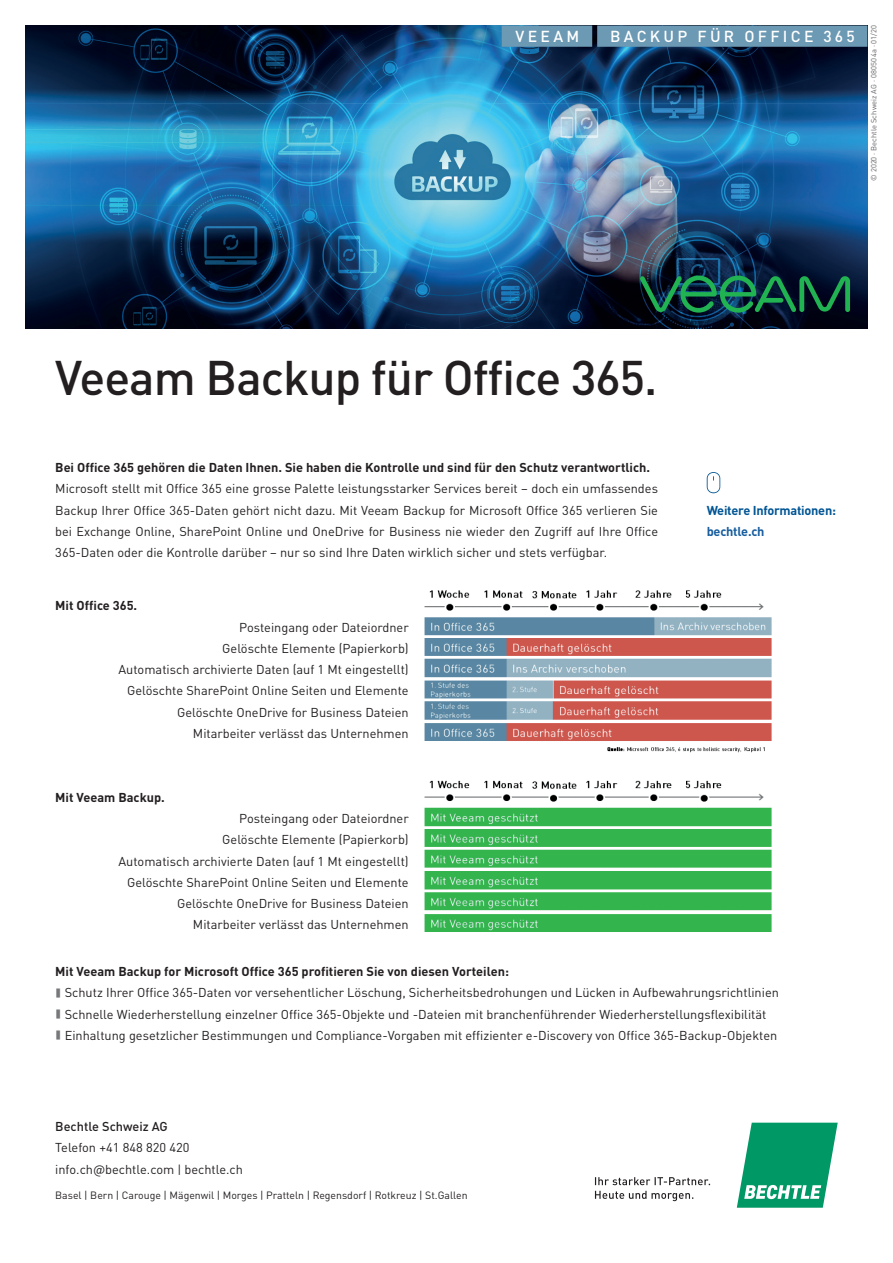
<style>
.page{position:relative;width:893px;height:1263px;background:#fff}
.page>*{position:absolute;margin:0;border:0;box-sizing:border-box;transform-origin:0 0}
.t1{font:500 48px "Bechtle DIN";letter-spacing:-.02em;color:#231f20}
.t2{font:500 15.75px "Bechtle DIN";letter-spacing:.21em;color:#fff}
.t3{font:12.75px/21.3px "Bechtle DIN";color:#231f20}
.t4{font:700 12.75px "Bechtle DIN";color:#231f20}
.t5{font:700 12.75px "Bechtle DIN";letter-spacing:-.02em;color:#005595}
.t6{font:500 12.75px "Bechtle DIN";color:#231f20}
.t7{font:700 12.75px "Bechtle DIN";letter-spacing:-.02em;color:#175d9e}
.t8{font:10.5px "Bechtle DIN";color:#231f20}
.t9{font:7.5px "Bechtle DIN";letter-spacing:.02em;color:#636366}
.s1{font-size:12px}
</style>
<div class="page">
<svg style="left:25px;top:326px;width:843px;height:3px"></svg>
<svg style="left:737px;top:1123px;width:101px;height:85px"></svg>
<svg style="left:595px;top:1191px;width:98px;height:10px"></svg>
<svg style="left:595px;top:1177px;width:115px;height:8px"></svg>
<img style="left:26px;top:26px;width:841px;height:302px">
<div style="left:502px;top:26px;width:90px;height:21px;background:#6c99b3"></div>
<div style="left:597px;top:26px;width:270px;height:21px;background:#6c99b3"></div>
<svg style="left:640px;top:275px;width:210px;height:38px;background:#0e483c"></svg>
<img style="left:424px;top:590px;width:348px;height:163px">
<img style="left:424px;top:780px;width:348px;height:152px">
<svg style="left:707px;top:472px;width:13px;height:22px"></svg>
<p class="t2" style="left:516px;top:24px;width:65px">VEEAM</p>
<p class="t2" style="left:610px;top:24px;width:246px">BACKUP FÜR OFFICE 365</p>
<p class="t9" style="left:868px;top:181px;width:157px;rotate:-90deg">© 2020 · Bechtle Schweiz AG · 080504a · 01/20</p>
<h1 class="t1" style="left:55px;top:339px;width:604px">Veeam Backup für Office 365.</h1>
<p class="t4" style="left:55px;top:457px;width:596px">Bei Office 365 gehören die Daten Ihnen. Sie haben die Kontrolle und sind für den Schutz verantwortlich.</p>
<p class="t3" style="left:55px;top:477px;width:604px;text-align:justify">Microsoft stellt mit Office 365 eine grosse Palette leistungsstarker Services bereit – doch ein umfassendes Backup Ihrer Office 365-Daten gehört nicht dazu. Mit Veeam Backup for Microsoft Office 365 verlieren Sie bei Exchange Online, SharePoint Online und OneDrive for Business nie wieder den Zugriff auf Ihre Office 365-Daten oder die Kontrolle darüber – nur so sind Ihre Daten wirklich sicher und stets verfügbar.</p>
<p class="t4" style="left:55px;top:595px;width:84px">Mit Office 365.</p>
<p class="t3" style="left:119px;top:615px;width:292px;text-align:right">Posteingang oder Dateiordner<br>Gelöschte Elemente (Papierkorb)<br>Automatisch archivierte Daten (auf 1 Mt eingestellt)<br>Gelöschte SharePoint Online Seiten und Elemente Gelöschte OneDrive for Business Dateien Mitarbeiter verlässt das Unternehmen</p>
<p class="t4" style="left:55px;top:786px;width:111px">Mit Veeam Backup.</p>
<p class="t3" style="left:119px;top:806px;width:292px;text-align:right">Posteingang oder Dateiordner<br>Gelöschte Elemente (Papierkorb)<br>Automatisch archivierte Daten (auf 1 Mt eingestellt)<br>Gelöschte SharePoint Online Seiten und Elemente Gelöschte OneDrive for Business Dateien Mitarbeiter verlässt das Unternehmen</p>
<p class="t5" style="left:707px;top:499px;width:131px">Weitere Informationen:</p>
<p class="t7" style="left:707px;top:521px;width:59px">bechtle.ch</p>
<p class="t4" style="left:55px;top:961px;width:455px">Mit Veeam Backup for Microsoft Office 365 profitieren Sie von diesen Vorteilen:</p>
<p class="t3" style="left:65px;top:981px;width:716px">Schutz Ihrer Office 365-Daten vor versehentlicher Löschung, Sicherheitsbedrohungen und Lücken in Aufbewahrungsrichtlinien<br>Schnelle Wiederherstellung einzelner Office 365-Objekte und -Dateien mit branchenführender Wiederherstellungsflexibilität<br>Einhaltung gesetzlicher Bestimmungen und Compliance-Vorgaben mit effizienter e-Discovery von Office 365-Backup-Objekten</p>
<p class="t6" style="left:55px;top:1116px;width:114px">Bechtle Schweiz AG</p>
<p class="t3" style="left:55px;top:1136px;width:189px">Telefon +41 848 820 420 info.ch@bechtle.com <span class="s1">|</span> bechtle.ch</p>
<p class="t8" style="left:55px;top:1187px;width:414px">Basel | Bern | Carouge | Mägenwil | Morges | Pratteln | Regensdorf | Rotkreuz | St.Gallen</p>
</div>
